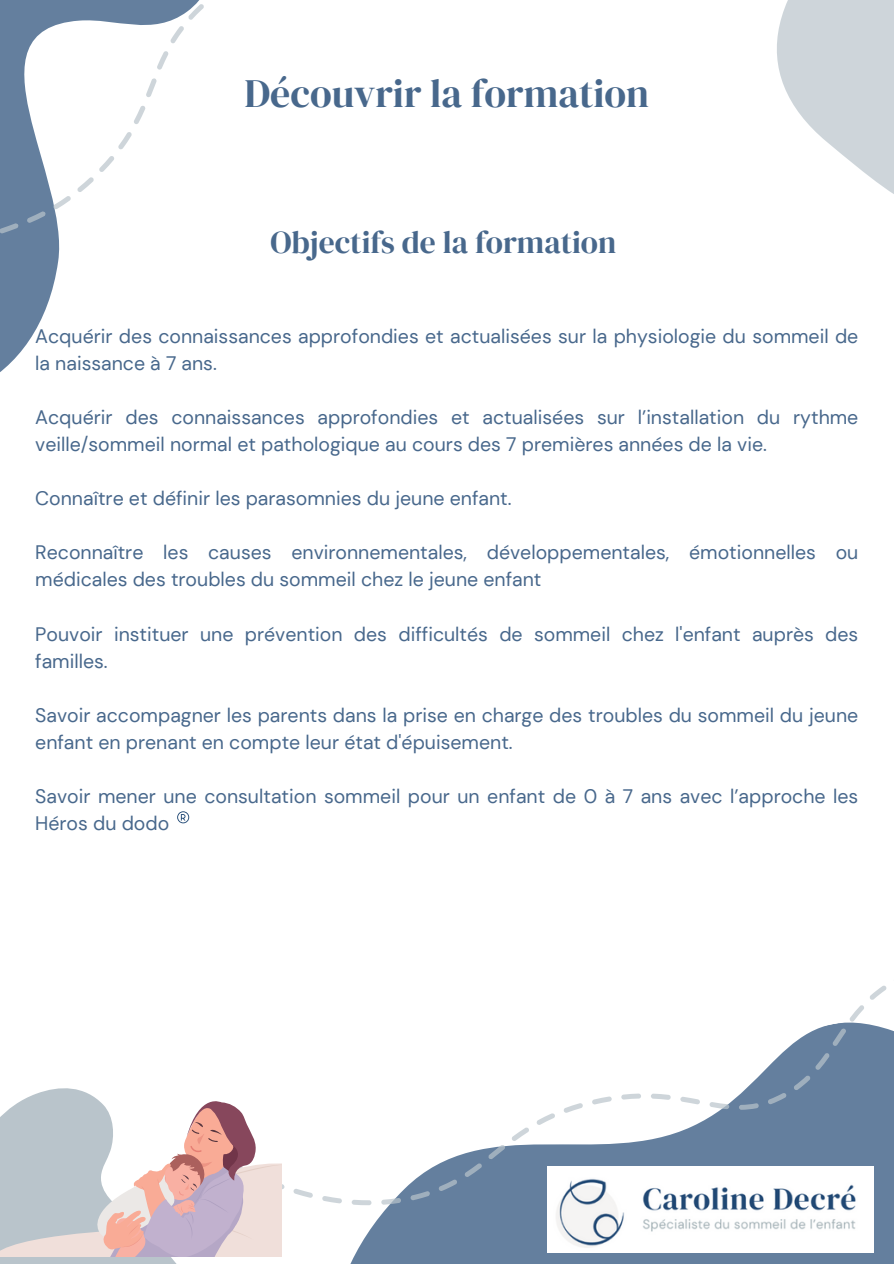
<style>
.page{position:relative;width:894px;height:1264px;background:#fff}
.page>*{position:absolute;margin:0;border:0;box-sizing:border-box;transform-origin:0 0}
.t1{font:39.75px "DM Serif Display";color:#48688c}
.t2{font:31.5px "DM Serif Display";color:#48688c}
.t3{font:19.5px/27px "DM Sans";color:#48688c}
</style>
<div class="page">
<svg style="left:777px;top:0;width:116px;height:194px"></svg>
<svg style="left:0;top:0;width:204px;height:372px"></svg>
<svg style="left:281px;top:985px;width:612px;height:278px"></svg>
<svg style="left:0;top:1088px;width:281px;height:175px"></svg>
<img style="left:547px;top:1166px;width:326px;height:86px">
<svg style="left:177px;top:811px;width:12px;height:12px"></svg>
<p class="t1" style="left:244px;top:66px;width:406px">Découvrir la formation</p>
<p class="t2" style="left:270px;top:221px;width:347px">Objectifs de la formation</p>
<p class="t3" style="left:35px;top:323px;width:824px">Acquérir des connaissances approfondies et actualisées sur la physiologie du sommeil de la naissance à 7 ans.</p>
<h1 class="t3" style="left:35px;top:404px;width:824px">Acquérir des connaissances approfondies et actualisées sur l’installation du rythme veille/sommeil normal et pathologique au cours des 7 premières années de la vie.</h1>
<h2 class="t3" style="left:35px;top:485px;width:477px">Connaître et définir les parasomnies du jeune enfant.</h2>
<p class="t3" style="left:35px;top:539px;width:824px">Reconnaître les causes environnementales, développementales, émotionnelles ou médicales des troubles du sommeil chez le jeune enfant</p>
<p class="t3" style="left:35px;top:620px;width:824px">Pouvoir instituer une prévention des difficultés de sommeil chez l'enfant auprès des familles.</p>
<p class="t3" style="left:35px;top:701px;width:824px">Savoir accompagner les parents dans la prise en charge des troubles du sommeil du jeune enfant en prenant en compte leur état d'épuisement.</p>
<p class="t3" style="left:35px;top:782px;width:824px">Savoir mener une consultation sommeil pour un enfant de 0 à 7 ans avec l’approche les<br>Héros du dodo</p>
</div>
